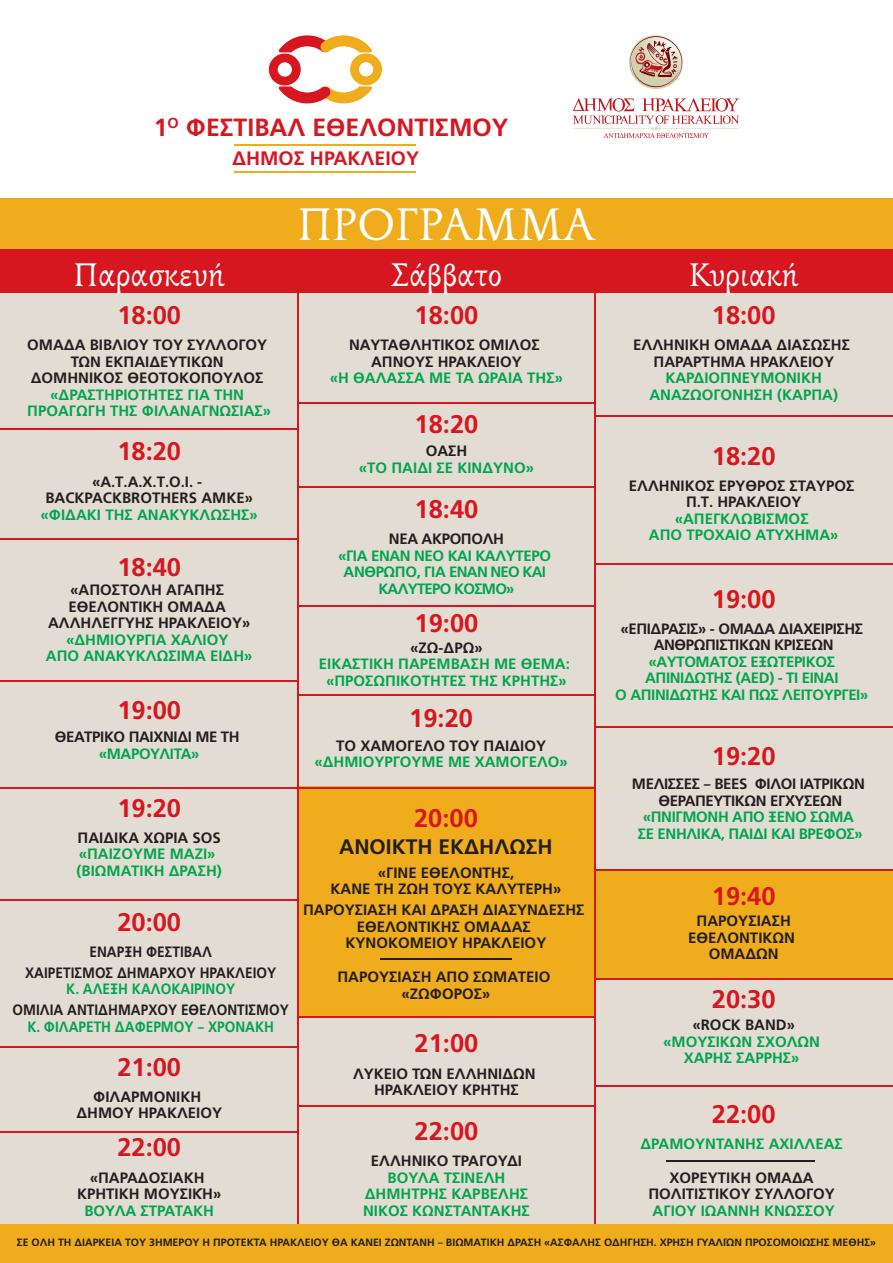
<style>
.page{position:relative;width:893px;height:1263px;background:#fff}
.page>*{position:absolute;margin:0;border:0;box-sizing:border-box;transform-origin:0 0}
.t1{font:43.5px "CF Omonia";color:#fff}
.t2{font:31.2px "CF Omonia";color:#fff}
.t3{font:700 25.5px "PF Catalog";color:#d7171f}
.t4{font:700 24.9px "PF Catalog";color:#d7171f}
.t5{font:700 21px "PF Catalog";color:#231f20}
.t6{font:700 19.5px "PF Catalog";color:#d7171f}
.t7{font:700 15px/16.5px "PF Catalog";color:#231f20;text-align:center}
.t8{font:700 15px/16.5px "PF Catalog";color:#00a54f;text-align:center}
.t9{font:700 15px/16.5px "PF Catalog";letter-spacing:-.025em;color:#00a54f;text-align:center}
.t10{font:700 15px/16.5px "PF Catalog";letter-spacing:-.025em;color:#231f20;text-align:center}
.t11{font:700 15px/21px "PF Catalog";color:#231f20;text-align:center;scale:.91 1}
.t12{font:700 15px "PF Catalog";color:#00a54f;scale:.91 1}
.t13{font:700 10.65px "PF Catalog";color:#231f20}
</style>
<div class="page">
<div style="left:0;top:244px;width:893px;height:994px;background:#e3dcd2"></div>
<div style="left:299px;top:787px;width:295px;height:230px;background:#efac1c"></div>
<div style="left:596px;top:869px;width:297px;height:109px;background:#efac1c"></div>
<div style="left:0;top:198px;width:893px;height:55px;background:#efac1c"></div>
<div style="left:0;top:249px;width:893px;height:44px;background:#d7171f"></div>
<svg style="left:269px;top:35px;width:113px;height:68px"></svg>
<hr style="left:235px;top:145px;width:181px;height:1px;background:#efac1c">
<hr style="left:235px;top:171px;width:181px;height:1px;background:#efac1c">
<svg style="left:630px;top:36px;width:52px;height:52px"></svg>
<svg style="left:573px;top:98px;width:166px;height:40px"></svg>
<hr style="left:0;top:680px;width:298px;height:1px;background:#d7171f">
<hr style="left:595px;top:727px;width:298px;height:1px;background:#d7171f">
<hr style="left:0;top:538px;width:298px;height:1px;background:#d7171f">
<hr style="left:595px;top:564px;width:298px;height:1px;background:#d7171f">
<hr style="left:0;top:428px;width:298px;height:2px;background:#d7171f">
<hr style="left:298px;top:402px;width:297px;height:2px;background:#d7171f">
<hr style="left:298px;top:486px;width:297px;height:2px;background:#d7171f">
<hr style="left:298px;top:605px;width:297px;height:1px;background:#d7171f">
<hr style="left:298px;top:694px;width:297px;height:2px;background:#d7171f">
<hr style="left:298px;top:1106px;width:297px;height:1px;background:#d7171f">
<hr style="left:595px;top:416px;width:298px;height:1px;background:#d7171f">
<hr style="left:0;top:899px;width:299px;height:1px;background:#d7171f">
<hr style="left:0;top:788px;width:594px;height:1px;background:#d7171f">
<hr style="left:0;top:1046px;width:297px;height:1px;background:#d7171f">
<hr style="left:297px;top:1016px;width:297px;height:2px;background:#d7171f">
<hr style="left:594px;top:1085px;width:299px;height:1px;background:#d7171f">
<hr style="left:594px;top:978px;width:299px;height:1px;background:#d7171f">
<hr style="left:594px;top:869px;width:299px;height:1px;background:#d7171f">
<hr style="left:0;top:1131px;width:298px;height:2px;background:#d7171f">
<hr style="left:297px;top:286px;width:1px;height:945px;background:#d7171f">
<hr style="left:594px;top:286px;width:2px;height:945px;background:#d7171f">
<hr style="left:380px;top:959px;width:131px;height:1px;background:#231f20">
<div style="left:0;top:1224px;width:893px;height:39px;background:#efac1c"></div>
<hr style="left:667px;top:1160px;width:148px;height:1px;background:#231f20">
<h3 class="t4" style="left:154px;top:113px;width:356px">1<sup>Ο</sup> ΦΕΣΤΙΒAΛ ΕΘΕΛΟΝΤΙΣΜΟY</h3>
<h3 class="t6" style="left:232px;top:147px;width:189px">∆HΜΟΣ ΗΡΑΚΛΕIΟΥ</h3>
<h1 class="t1" style="left:297px;top:197px;width:299px">ΠΡΟΓΡΑΜΜΑ</h1>
<h2 class="t2" style="left:74px;top:255px;width:152px">Παρασκευή</h2>
<h2 class="t2" style="left:391px;top:255px;width:113px">Σάββατο</h2>
<h2 class="t2" style="left:689px;top:255px;width:111px">Κυριακή</h2>
<h3 class="t3" style="left:117px;top:300px;width:65px">18:00</h3>
<h3 class="t3" style="left:415px;top:300px;width:65px">18:00</h3>
<h3 class="t3" style="left:712px;top:300px;width:65px">18:00</h3>
<p class="t7" style="left:27px;top:337px;width:241px">ΟΜΑ∆Α ΒΙΒΛΙΟΥ ΤΟΥ ΣΥΛΛΟΓΟΥ<br>ΤΩΝ ΕΚΠΑΙ∆ΕΥΤΙΚΩΝ ∆ΟΜΗΝIΚΟΣ ΘΕΟΤΟΚΟΠΟΥΛΟΣ</p>
<p class="t8" style="left:27px;top:386px;width:246px">«∆ΡΑΣΤΗΡΙΟΤΗΤΕΣ ΓΙΑ ΤΗΝ<br>ΠΡΟΑΓΩΓΗ ΤΗΣ ΦΙΛΑΝΑΓΝΩΣΙΑΣ»</p>
<h3 class="t3" style="left:117px;top:437px;width:65px">18:20</h3>
<p class="t7" style="left:45px;top:473px;width:209px">«Α.Τ.Α.Χ.Τ.Ο.Ι. -<br>BACKPACKBROTHERS ΑΜΚΕ»</p>
<p class="t8" style="left:41px;top:506px;width:219px">«ΦΙ∆ΑΚΙ ΤΗΣ ΑΝΑΚΥΚΛΩΣΗΣ»</p>
<h3 class="t3" style="left:117px;top:552px;width:65px">18:40</h3>
<p class="t7" style="left:48px;top:582px;width:204px">«ΑΠΟΣΤΟΛΗ ΑΓΑΠΗΣ<br>ΕΘΕΛΟΝΤΙΚΗ ΟΜΑ∆Α<br>ΑΛΛΗΛΕΓΓΥΗΣ ΗΡΑΚΛΕΙΟΥ»</p>
<p class="t8" style="left:46px;top:631px;width:208px">«∆ΗΜΙΟΥΡΓΙΑ ΧΑΛΙΟΥ<br>ΑΠΟ ΑΝΑΚΥΚΛΩΣΙΜΑ ΕΙ∆Η»</p>
<h3 class="t3" style="left:117px;top:695px;width:65px">19:00</h3>
<p class="t10" style="left:55px;top:729px;width:186px">ΘΕΑΤΡΙΚΟ ΠΑΙΧΝΙ∆Ι ΜΕ ΤΗ</p>
<p class="t9" style="left:99px;top:745px;width:102px">«ΜΑΡΟΥΛΙΤΑ»</p>
<h3 class="t3" style="left:117px;top:793px;width:65px">19:20</h3>
<p class="t7" style="left:78px;top:829px;width:145px">ΠΑΙ∆ΙΚΑ ΧΩΡΙΑ SOS</p>
<p class="t8" style="left:77px;top:846px;width:147px;text-align:left">«ΠΑΙΖΟΥΜΕ ΜΑΖΙ» (ΒΙΩΜΑΤΙΚΗ ∆ΡΑΣΗ)</p>
<h3 class="t3" style="left:117px;top:907px;width:65px">20:00</h3>
<p class="t11" style="left:25px;top:941px;width:277px">ΕΝΑΡΞΗ ΦΕΣΤΙΒΑΛ<br>ΧΑΙΡΕΤΙΣΜΟΣ ∆ΗΜΑΡΧΟΥ ΗΡΑΚΛΕΙΟΥ</p>
<p class="t12" style="left:66px;top:980px;width:187px">Κ. ΑΛΕΞΗ ΚΑΛΟΚΑΙΡΙΝΟΥ</p>
<p class="t11" style="left:13px;top:1000px;width:305px">ΟΜΙΛΙΑ ΑΝΤΙ∆ΗΜΑΡΧΟΥ ΕΘΕΛΟΝΤΙΣΜΟΥ</p>
<p class="t12" style="left:27px;top:1018px;width:273px">Κ. ΦΙΛΑΡΕΤΗ ∆ΑΦΕΡΜΟΥ – ΧΡΟΝΑΚΗ</p>
<h3 class="t3" style="left:117px;top:1052px;width:65px">21:00</h3>
<p class="t7" style="left:76px;top:1088px;width:147px">ΦΙΛΑΡΜΟΝΙΚH ∆HΜΟΥ ΗΡΑΚΛΕIΟΥ</p>
<h3 class="t3" style="left:117px;top:1132px;width:65px">22:00</h3>
<p class="t7" style="left:77px;top:1169px;width:146px">«ΠΑΡΑ∆ΟΣΙΑΚΗ<br>ΚΡΗΤΙΚΗ ΜΟΥΣΙΚΉ»</p>
<p class="t8" style="left:84px;top:1202px;width:131px">ΒΟΥΛΑ ΣΤΡΑΤΑΚΗ</p>
<p class="t7" style="left:349px;top:337px;width:192px">ΝΑΥΤΑΘΛΗΤΙΚΟΣ ΟΜΙΛΟΣ<br>ΑΠΝΟΥΣ ΗΡΑΚΛΕΙΟΥ</p>
<p class="t8" style="left:330px;top:370px;width:235px">«Η ΘΑΛΑΣΣΑ ΜΕ ΤΑ ΩΡΑΙΑ ΤΗΣ»</p>
<h3 class="t3" style="left:415px;top:409px;width:65px">18:20</h3>
<p class="t7" style="left:426px;top:443px;width:43px">ΟΑΣΗ</p>
<p class="t8" style="left:359px;top:459px;width:177px">«ΤΟ ΠΑΙ∆Ι ΣΕ ΚΙΝ∆ΥΝΟ»</p>
<h3 class="t3" style="left:415px;top:494px;width:65px">18:40</h3>
<p class="t10" style="left:389px;top:531px;width:117px">ΝΕΑ ΑΚΡΟΠΟΛΗ</p>
<p class="t9" style="left:338px;top:547px;width:214px">«ΓΙΑ ΕΝΑΝ ΝΕΟ ΚΑΙ ΚΑΛΥΤΕΡΟ<br>ΑΝΘΡΩΠΟ, ΓΙΑ ΕΝΑΝ ΝΕΟ ΚΑΙ<br>ΚΑΛΥΤΕΡΟ ΚΟΣΜΟ»</p>
<h3 class="t3" style="left:415px;top:608px;width:65px">19:00</h3>
<p class="t7" style="left:410px;top:639px;width:74px">«ΖΩ-∆ΡΩ»</p>
<p class="t8" style="left:319px;top:656px;width:252px">ΕΙΚΑΣΤΙΚΗ ΠΑΡΕΜΒΑΣΗ ΜΕ ΘΕΜΑ: «ΠΡΟΣΩΠΙΚΟΤΗΤΕΣ ΤΗΣ ΚΡΗΤΗΣ»</p>
<h3 class="t3" style="left:409px;top:703px;width:65px">19:20</h3>
<p class="t7" style="left:336px;top:737px;width:211px">ΤΟ ΧΑΜΟΓΕΛΟ ΤΟΥ ΠΑΙ∆ΙΟΥ</p>
<p class="t8" style="left:314px;top:754px;width:255px">«∆ΗΜΙΟΥΡΓΟΥΜΕ ΜΕ ΧΑΜΟΓΕΛΟ»</p>
<h3 class="t3" style="left:414px;top:804px;width:65px">20:00</h3>
<h3 class="t5" style="left:339px;top:834px;width:215px">ΑΝΟΙΚΤΗ ΕΚ∆ΗΛΩΣΗ</h3>
<p class="t7" style="left:330px;top:864px;width:232px">«ΓΙΝΕ ΕΘΕΛΟΝΤΗΣ,<br>ΚΑΝΕ ΤΗ ΖΩΗ ΤΟΥΣ ΚΑΛΥΤΕΡΗ»</p>
<p class="t7" style="left:303px;top:902px;width:283px">ΠΑΡΟΥΣΙΑΣΗ ΚΑΙ ∆ΡΑΣΗ ∆ΙΑΣΥΝ∆ΕΣΗΣ<br>ΕΘΕΛΟΝΤΙΚΗΣ ΟΜΑ∆ΑΣ<br>ΚΥΝΟΚΟΜΕΙΟΥ ΗΡΑΚΛΕΙΟΥ</p>
<p class="t7" style="left:337px;top:969px;width:214px">ΠΑΡΟΥΣΙΑΣΗ ΑΠΟ ΣΩΜΑΤΕΙΟ «ΖΩΦΟΡΟΣ»</p>
<h3 class="t3" style="left:415px;top:1028px;width:65px">21:00</h3>
<p class="t7" style="left:353px;top:1065px;width:184px">ΛΥΚΕΙΟ ΤΩΝ ΕΛΛΗΝΙ∆ΩΝ<br>ΗΡΑΚΛΕΙΟΥ ΚΡΗΤΗΣ</p>
<h3 class="t3" style="left:415px;top:1116px;width:65px">22:00</h3>
<p class="t7" style="left:371px;top:1153px;width:153px">ΕΛΛΗΝΙΚΟ ΤΡΑΓΟΥ∆Ι</p>
<p class="t8" style="left:363px;top:1169px;width:168px">ΒΟΥΛΑ ΤΣΙΝΕΛΗ ∆ΗΜΗΤΡΗΣ ΚΑΡΒΕΛΗΣ<br>ΝΙΚΟΣ ΚΩΝΣΤΑΝΤΑΚΗΣ</p>
<p class="t7" style="left:633px;top:337px;width:218px">ΕΛΛΗΝΙΚΗ ΟΜΑ∆Α ∆ΙΑΣΩΣΗΣ<br>ΠΑΡΑΡΤΗΜΑ ΗΡΑΚΛΕΙΟΥ</p>
<p class="t8" style="left:649px;top:370px;width:190px">ΚΑΡ∆ΙΟΠΝΕΥΜΟΝΙΚΗ<br>ΑΝΑΖΩΟΓΟΝΗΣΗ (ΚΑΡΠΑ)</p>
<h3 class="t3" style="left:712px;top:441px;width:65px">18:20</h3>
<p class="t7" style="left:629px;top:477px;width:227px">ΕΛΛΗΝΙΚΟΣ ΕΡΥΘΡΟΣ ΣΤΑΥΡΟΣ<br>Π.Τ. ΗΡΑΚΛΕΙΟΥ</p>
<p class="t8" style="left:649px;top:510px;width:191px">«ΑΠΕΓΚΛΩΒΙΣΜΟΣ<br>ΑΠΟ ΤΡΟΧΑΙΟ ΑΤΎΧΗΜΑ»</p>
<h3 class="t3" style="left:712px;top:584px;width:65px">19:00</h3>
<p class="t10" style="left:620px;top:620px;width:244px">«ΕΠΙ∆ΡΑΣΙΣ» - ΟΜΑ∆Α ∆ΙΑΧΕΙΡΙΣΗΣ<br>ΑΝΘΡΩΠΙΣΤΙΚΩΝ ΚΡΙΣΕΩΝ</p>
<p class="t9" style="left:615px;top:653px;width:255px">«ΑΥΤΟΜΑΤΟΣ ΕΞΩΤΕΡΙΚΟΣ<br>ΑΠΙΝΙ∆ΩΤΗΣ (AED) - ΤΙ ΕΙΝΑΙ<br>Ο ΑΠΙΝΙ∆ΩΤΗΣ ΚΑΙ ΠΩΣ ΛΕΙΤΟΥΡΓΕΙ»</p>
<h3 class="t3" style="left:712px;top:741px;width:65px">19:20</h3>
<p class="t10" style="left:632px;top:776px;width:235px">ΜΕΛΙΣΣΕΣ – BEES ΦΙΛΟΙ ΙΑΤΡΙΚΩΝ<br>ΘΕΡΑΠΕΥΤΙΚΩΝ ΕΓΧΎΣΕΩΝ</p>
<p class="t9" style="left:638px;top:809px;width:227px">«ΠΝΙΓΜΟΝΗ ΑΠΟ ΞΕΝΟ ΣΩΜΑ<br>ΣΕ ΕΝΗΛΙΚΑ, ΠΑΙ∆Ι ΚΑΙ ΒΡΕΦΟΣ»</p>
<h3 class="t3" style="left:712px;top:881px;width:65px">19:40</h3>
<p class="t7" style="left:688px;top:913px;width:108px">ΠΑΡΟΥΣΙΑΣΗ<br>ΕΘΕΛΟΝΤΙΚΩΝ<br>ΟΜΑ∆ΩΝ</p>
<h3 class="t3" style="left:712px;top:984px;width:65px">20:30</h3>
<p class="t7" style="left:692px;top:1016px;width:104px">«ROCK BAND»</p>
<p class="t8" style="left:663px;top:1033px;width:158px">«ΜΟΥΣΙΚΩΝ ΣΧΟΛΩΝ<br>ΧΑΡΗΣ ΣΑΡΡΗΣ»</p>
<h3 class="t3" style="left:712px;top:1099px;width:65px">22:00</h3>
<p class="t8" style="left:640px;top:1136px;width:204px">∆ΡΑΜΟΥΝΤΑΝΗΣ ΑΧΙΛΛΕΑΣ</p>
<p class="t7" style="left:648px;top:1169px;width:188px">XΟΡΕΥΤΙΚΗ OΜΑ∆Α<br>ΠΟΛΙΤΙΣΤΙΚΟΥ ΣΥΛΛΟΓΟΥ</p>
<p class="t8" style="left:653px;top:1202px;width:184px">ΑΓΙΟΥ ΙΩΑΝΝΗ ΚΝΩΣΣΟΥ</p>
<p class="t13" style="left:17px;top:1236px;width:861px">ΣΕ ΟΛΗ ΤΗ ∆ΙΑΡΚΕΙΑ ΤΟΥ 3ΗΜΕΡΟΥ Η ΠΡΟΤΕΚΤΑ ΗΡΑΚΛΕΙΟΥ ΘΑ ΚΑΝΕΙ ΖΩΝΤΑΝΗ – ΒΙΩΜΑΤΙΚΗ ∆ΡΑΣΗ «ΑΣΦΑΛΗΣ Ο∆ΗΓΗΣΗ. ΧΡΗΣΗ ΓΥΑΛΙΏΝ ΠΡΟΣΟΜΟΙΩΣΗΣ ΜΕΘΗΣ»</p>
</div>
